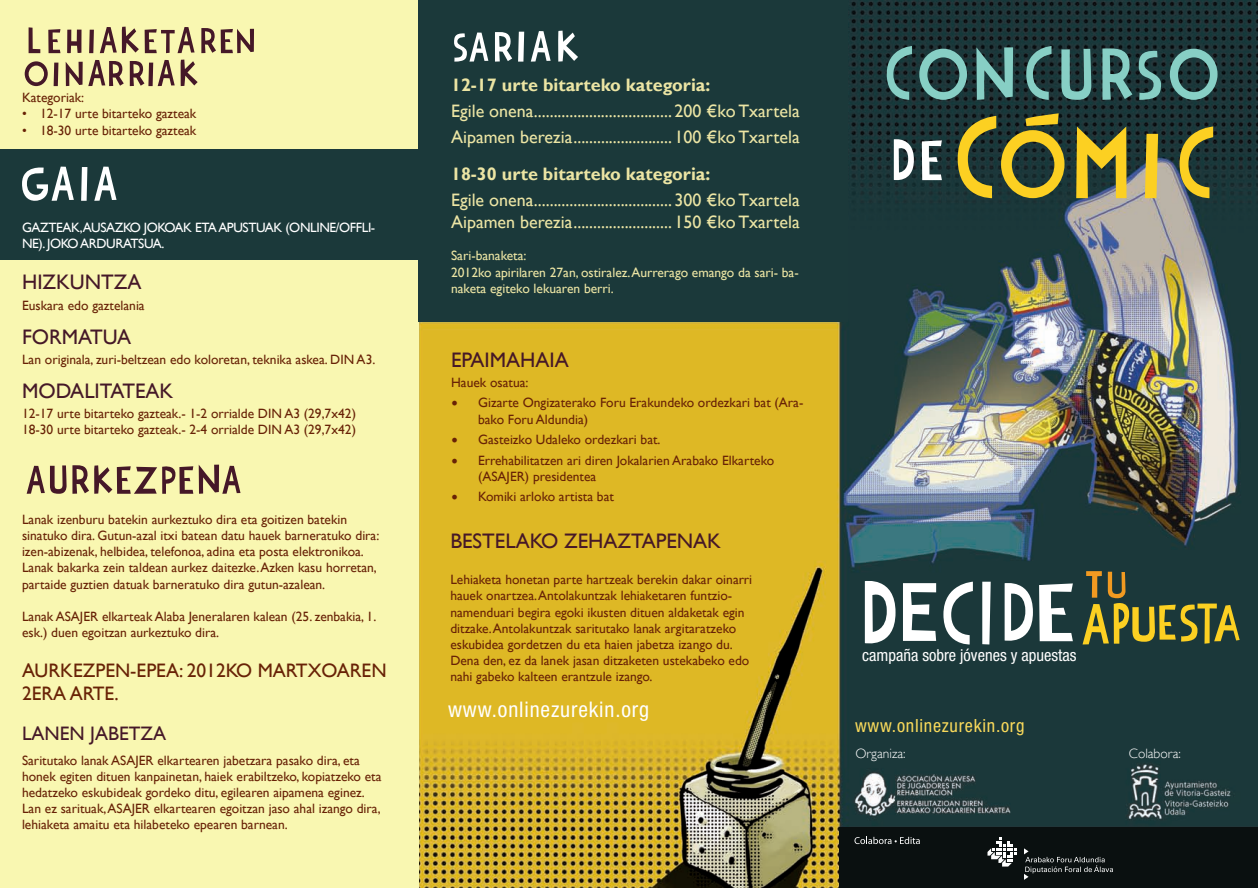
<style>
.page{position:relative;width:1258px;height:888px;background:#fff}
.page>*{position:absolute;margin:0;border:0;box-sizing:border-box;transform-origin:0 0}
.t1{font:condensed 21.6px "Helvetica Neue";letter-spacing:.04em;color:#fff}
.t2{font:21px "Gill Sans";color:#451828}
.t3{font:19.5px/23.4px "Gill Sans";color:#682206}
.t4{font:19.5px "Gill Sans";color:#451828}
.t5{font:condensed 18.15px "Helvetica Neue";letter-spacing:.04em;color:#f8d95b}
.t6{font:18px "Gill Sans";color:#ece5a4}
.t7{font:700 18px "Gill Sans";color:#ece5a4}
.t8{font:condensed 16.5px "Helvetica Neue";color:#fff}
.t9{font:13.5px/16.2px "Gill Sans";color:#682206}
.t10{font:13.5px/16.2px "Gill Sans";color:#ece5a4}
.t11{font:13.5px/16.2px "Gill Sans";letter-spacing:-.03em;color:#fff}
.t12{font:300 13.5px "Gill Sans";color:#fff}
.s1{font-family:"Minion Pro";font-size:18px}
</style>
<div class="page">
<img style="left:418px;top:0;width:840px;height:888px">
<div style="left:0;top:0;width:418px;height:888px;background:#f9f7b1"></div>
<div style="left:0;top:149px;width:427px;height:111px;background:#1b393a"></div>
<div style="left:418px;top:0;width:430px;height:321px;background:#1b393a"></div>
<svg style="left:531px;top:31px;width:20px;height:31px"></svg>
<svg style="left:558px;top:31px;width:20px;height:31px"></svg>
<svg style="left:518px;top:32px;width:6px;height:30px"></svg>
<svg style="left:495px;top:32px;width:17px;height:30px"></svg>
<svg style="left:454px;top:33px;width:34px;height:29px"></svg>
<svg style="left:27px;top:465px;width:166px;height:29px"></svg>
<svg style="left:199px;top:465px;width:41px;height:29px"></svg>
<svg style="left:48px;top:29px;width:12px;height:24px"></svg>
<svg style="left:100px;top:27px;width:39px;height:26px"></svg>
<svg style="left:145px;top:27px;width:50px;height:26px"></svg>
<svg style="left:29px;top:27px;width:11px;height:26px"></svg>
<svg style="left:67px;top:30px;width:15px;height:23px"></svg>
<svg style="left:89px;top:30px;width:5px;height:23px"></svg>
<svg style="left:201px;top:28px;width:53px;height:25px"></svg>
<svg style="left:54px;top:63px;width:4px;height:23px"></svg>
<svg style="left:130px;top:60px;width:68px;height:26px"></svg>
<svg style="left:66px;top:60px;width:58px;height:26px"></svg>
<svg style="left:25px;top:61px;width:23px;height:25px"></svg>
<svg style="left:94px;top:167px;width:23px;height:34px"></svg>
<svg style="left:22px;top:166px;width:52px;height:35px"></svg>
<svg style="left:81px;top:167px;width:6px;height:34px"></svg>
<svg style="left:922px;top:140px;width:20px;height:40px"></svg>
<svg style="left:894px;top:136px;width:20px;height:48px"></svg>
<svg style="left:1026px;top:46px;width:25px;height:55px"></svg>
<svg style="left:887px;top:46px;width:25px;height:55px"></svg>
<svg style="left:1102px;top:46px;width:30px;height:54px;background:#568682"></svg>
<svg style="left:1061px;top:49px;width:30px;height:51px;background:#568883"></svg>
<svg style="left:1139px;top:50px;width:22px;height:50px"></svg>
<svg style="left:976px;top:47px;width:37px;height:53px;background:#538380"></svg>
<svg style="left:1170px;top:49px;width:47px;height:51px;background:#487371"></svg>
<svg style="left:919px;top:49px;width:48px;height:51px;background:#487270"></svg>
<svg style="left:1179px;top:127px;width:34px;height:72px;background:#737134"></svg>
<svg style="left:1076px;top:126px;width:50px;height:72px;background:#988a30"></svg>
<svg style="left:1145px;top:134px;width:13px;height:64px"></svg>
<svg style="left:958px;top:113px;width:106px;height:86px;background:#6c6b2d"></svg>
<svg style="left:903px;top:583px;width:33px;height:58px"></svg>
<svg style="left:1039px;top:583px;width:34px;height:58px"></svg>
<svg style="left:943px;top:582px;width:30px;height:63px"></svg>
<svg style="left:1004px;top:578px;width:29px;height:68px"></svg>
<svg style="left:865px;top:576px;width:30px;height:73px"></svg>
<svg style="left:982px;top:582px;width:9px;height:62px"></svg>
<svg style="left:1082px;top:571px;width:157px;height:73px;background:#535c33"></svg>
<div style="left:839px;top:827px;width:419px;height:61px;background:#0a1010"></div>
<svg style="left:987px;top:837px;width:30px;height:29px"></svg>
<svg style="left:1024px;top:848px;width:89px;height:32px"></svg>
<svg style="left:854px;top:837px;width:66px;height:7px"></svg>
<p class="t9" style="left:22px;top:89px;width:64px">Kategoriak:</p>
<p class="t9" style="left:22px;top:106px;width:176px">• 12-17 urte bitarteko gazteak</p>
<p class="t9" style="left:22px;top:122px;width:176px">• 18-30 urte bitarteko gazteak</p>
<p class="t11" style="left:22px;top:219px;width:355px">GAZTEAK,AUSAZKO JOKOAK ETA APUSTUAK (ONLINE/OFFLI-<br>NE). JOKO ARDURATSUA.</p>
<p class="t2" style="left:22px;top:270px;width:121px">HIZKUNTZA</p>
<p class="t9" style="left:22px;top:297px;width:124px">Euskara edo gaztelania</p>
<p class="t2" style="left:22px;top:324px;width:111px">FORMATUA</p>
<p class="t9" style="left:22px;top:351px;width:355px">Lan originala, zuri-beltzean edo koloretan, teknika askea. DIN A3.</p>
<p class="t2" style="left:22px;top:378px;width:153px">MODALITATEAK</p>
<p class="t9" style="left:22px;top:405px;width:335px">12-17 urte bitarteko gazteak.- 1-2 orrialde DIN A3 (29,7x42)</p>
<p class="t9" style="left:22px;top:421px;width:335px">18-30 urte bitarteko gazteak.- 2-4 orrialde DIN A3 (29,7x42)</p>
<p class="t9" style="left:22px;top:511px;width:359px">Lanak izenburu batekin aurkeztuko dira eta goitizen batekin sinatuko dira. Gutun-azal itxi batean datu hauek barneratuko dira: izen-abizenak, helbidea, telefonoa, adina eta posta elektronikoa.</p>
<p class="t9" style="left:22px;top:560px;width:356px">Lanak bakarka zein taldean aurkez daitezke. Azken kasu horretan, partaide guztien datuak barneratuko dira gutun-azalean.</p>
<p class="t9" style="left:22px;top:608px;width:356px">Lanak ASAJER elkarteak Alaba Jeneralaren kalean (25. zenbakia, 1. esk.) duen egoitzan aurkeztuko dira.</p>
<p class="t3" style="left:22px;top:658px;width:366px">AURKEZPEN-EPEA: 2012KO MARTXOAREN<br>2ERA ARTE.</p>
<p class="t4" style="left:22px;top:722px;width:146px">LANEN JABETZA</p>
<p class="t9" style="left:22px;top:752px;width:361px">Saritutako lanak ASAJER elkartearen jabetzara pasako dira, eta honek egiten dituen kanpainetan, haiek erabiltzeko, kopiatzeko eta hedatzeko eskubideak gordeko ditu, egilearen aipamena eginez.</p>
<p class="t9" style="left:22px;top:800px;width:360px">Lan ez sarituak, ASAJER elkartearen egoitzan jaso ahal izango dira, lehiaketa amaitu eta hilabeteko epearen barnean.</p>
<p class="t7" style="left:451px;top:74px;width:261px">12-17 urte bitarteko kategoria:</p>
<p class="t6" style="left:451px;top:100px;width:350px">Egile onena................................... 200 €ko Txartela</p>
<p class="t6" style="left:451px;top:126px;width:350px">Aipamen berezia......................... 100 €ko Txartela</p>
<p class="t7" style="left:451px;top:164px;width:261px">18-30 urte bitarteko kategoria:</p>
<p class="t6" style="left:451px;top:190px;width:350px">Egile onena................................... 300 €ko Txartela</p>
<p class="t6" style="left:451px;top:211px;width:350px">Aipamen berezia......................... 150 €ko Txartela</p>
<p class="t10" style="left:451px;top:247px;width:77px">Sari-banaketa:</p>
<p class="t10" style="left:451px;top:264px;width:349px">2012ko apirilaren 27an, ostiralez. Aurrerago emango da sari- ba&shy;naketa egiteko lekuaren berri.</p>
<p class="t2" style="left:451px;top:347px;width:119px">EPAIMAHAIA</p>
<p class="t9" style="left:451px;top:374px;width:79px">Hauek osatua:</p>
<p class="t9" style="left:478px;top:395px;width:327px;text-indent:-27px"><span class="s1">•</span> Gizarte Ongizaterako Foru Erakundeko ordezkari bat (Ara&shy;bako Foru Aldundia)</p>
<p class="t9" style="left:451px;top:431px;width:211px"><span class="s1">•</span> Gasteizko Udaleko ordezkari bat.</p>
<p class="t9" style="left:478px;top:452px;width:298px;text-indent:-27px"><span class="s1">•</span> Errehabilitatzen ari diren Jokalarien Arabako Elkarteko (ASAJER) presidentea</p>
<p class="t9" style="left:451px;top:488px;width:164px"><span class="s1">•</span> Komiki arloko artista bat</p>
<p class="t2" style="left:450px;top:528px;width:272px">BESTELAKO ZEHAZTAPENAK</p>
<p class="t9" style="left:450px;top:571px;width:303px">Lehiaketa honetan parte hartzeak berekin dakar oinarri hauek onartzea. Antolakuntzak lehiaketaren funtzio&shy;namenduari begira egoki ikusten dituen aldaketak egin ditzake. Antolakuntzak saritutako lanak argitaratzeko eskubidea gordetzen du eta haien jabetza izango du.<br>Dena den, ez da lanek jasan ditzaketen ustekabeko edo nahi gabeko kalteen erantzule izango.</p>
<p class="t1" style="left:448px;top:697px;width:202px">www.onlinezurekin.org</p>
<p class="t8" style="left:862px;top:645px;width:216px">campaña sobre jóvenes y apuestas</p>
<p class="t5" style="left:855px;top:715px;width:171px">www.onlinezurekin.org</p>
<p class="t12" style="left:855px;top:746px;width:52px">Organiza:</p>
<p class="t12" style="left:1129px;top:746px;width:53px">Colabora:</p>
</div>
